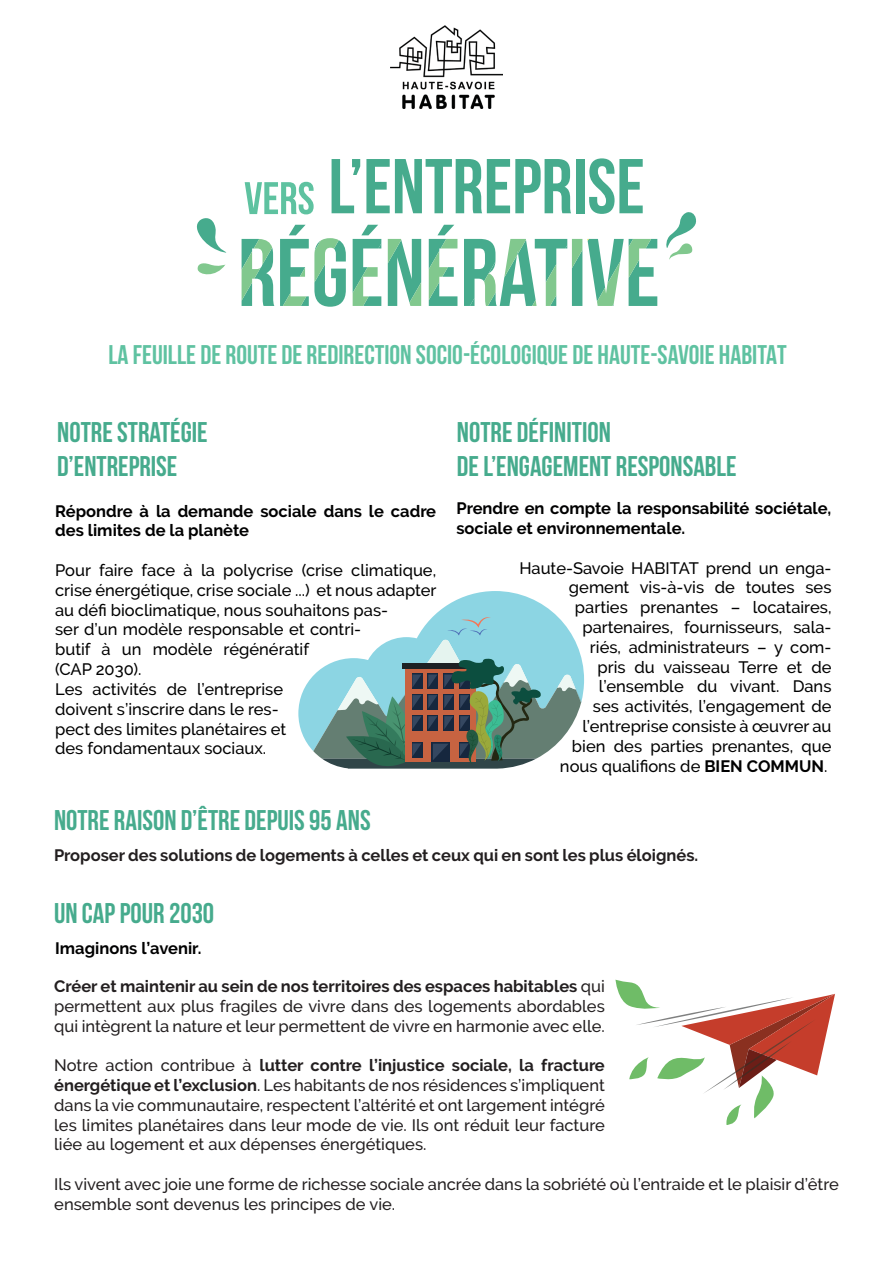
<style>
.page{position:relative;width:893px;height:1263px;background:#fff}
.page>*{position:absolute;margin:0;border:0;box-sizing:border-box;transform-origin:0 0}
.t1{font:700 28.5px "Bebas Neue";color:#46ab8d}
.t2{font:700 27px "Bebas Neue";color:#5fc2a1}
.t3{font:500 16.5px/19.8px "Raleway";color:#231f20;text-align:justify}
.t4{font:500 16.5px/19.8px "Raleway";color:#000001}
.t5{font:700 16.5px/19.8px "Raleway";color:#000001}
.t6{font:700 16.5px "Raleway";color:#231f20}
.s1{font-weight:700}
</style>
<div class="page">
<svg style="left:245px;top:182px;width:69px;height:32px"></svg>
<svg style="left:332px;top:159px;width:28px;height:54px"></svg>
<svg style="left:366px;top:159px;width:205px;height:54px"></svg>
<div style="left:576px;top:159px;width:8px;height:54px;background:#46ab8d"></div>
<svg style="left:589px;top:158px;width:54px;height:56px"></svg>
<svg style="left:242px;top:239px;width:32px;height:67px"></svg>
<svg style="left:280px;top:225px;width:66px;height:82px"></svg>
<svg style="left:353px;top:225px;width:28px;height:81px"></svg>
<svg style="left:388px;top:239px;width:33px;height:67px"></svg>
<svg style="left:429px;top:225px;width:28px;height:81px"></svg>
<svg style="left:464px;top:239px;width:193px;height:67px"></svg>
<svg style="left:197px;top:218px;width:30px;height:35px"></svg>
<svg style="left:666px;top:212px;width:30px;height:48px"></svg>
<svg style="left:197px;top:263px;width:28px;height:12px"></svg>
<svg style="left:298px;top:591px;width:286px;height:160px"></svg>
<svg style="left:313px;top:616px;width:268px;height:153px;background:#87a6a3"></svg>
<svg style="left:615px;top:979px;width:220px;height:146px"></svg>
<img style="left:390px;top:26px;width:112px;height:83px">
<p class="t2" style="left:108px;top:339px;width:680px">LA FEUILLE DE ROUTE DE REDIRECTION SOCIO-ÉCOLOGIQUE DE HAUTE-SAVOIE HABITAT</p>
<p class="t1" style="left:57px;top:416px;width:152px">NOTRE STRATÉGIE</p>
<p class="t1" style="left:57px;top:450px;width:122px">D’ENTREPRISE</p>
<p class="t5" style="left:55px;top:501px;width:383px">Répondre à la demande sociale dans le cadre des limites de la planète</p>
<p class="t4" style="left:55px;top:560px;width:383px">Pour faire face à la polycrise (crise climatique, crise énergétique, crise sociale ...) et nous adapter au défi bioclimatique, nous souhaitons pas-<br>ser d’un modèle responsable et contri-<br>butif à un modèle régénératif<br>(CAP 2030).</p>
<p class="t4" style="left:55px;top:679px;width:232px">Les activités de l’entreprise doivent s’inscrire dans le res&shy;pect des limites planétaires et des fondamentaux sociaux.</p>
<p class="t1" style="left:457px;top:416px;width:155px">NOTRE DÉFINITION</p>
<p class="t1" style="left:457px;top:450px;width:281px">DE L’ENGAGEMENT RESPONSABLE</p>
<p class="t5" style="left:456px;top:499px;width:377px">Prendre en compte la responsabilité sociétale, sociale et environnementale.</p>
<p class="t4" style="left:519px;top:558px;width:314px;text-align:right">Haute-Savoie HABITAT prend un enga&shy;gement vis-à-vis de toutes ses parties prenantes – locataires, partenaires, fournisseurs, sala-<br>riés, administrateurs – y com-<br>pris du vaisseau Terre et de l’ensemble du vivant. Dans<br>ses activités, l’engagement de l’entreprise consiste à œuvrer au<br>bien des parties prenantes, que<br>nous qualifions de <span class="s1">BIEN COMMUN</span>.</p>
<p class="t1" style="left:54px;top:804px;width:318px">NOTRE RAISON D’ÊTRE DEPUIS 95 ANS</p>
<p class="t6" style="left:54px;top:846px;width:646px">Proposer des solutions de logements à celles et ceux qui en sont les plus éloignés.</p>
<p class="t1" style="left:54px;top:897px;width:162px">UN CAP POUR 2030</p>
<p class="t5" style="left:55px;top:939px;width:148px">Imaginons l’avenir.</p>
<p class="t3" style="left:54px;top:976px;width:552px"><span class="s1">Créer et maintenir au sein de nos territoires des espaces habitables</span> qui permettent aux plus fragiles de vivre dans des logements abordables qui intègrent la nature et leur permettent de vivre en harmonie avec elle.</p>
<p class="t3" style="left:54px;top:1055px;width:552px">Notre action contribue à <span class="s1">lutter contre l’injustice sociale, la fracture énergétique et l’exclusion</span>. Les habitants de nos résidences s’impliquent dans la vie communautaire, respectent l’altérité et ont largement intégré les limites planétaires dans leur mode de vie. Ils ont réduit leur facture liée au logement et aux dépenses énergétiques.</p>
<p class="t3" style="left:54px;top:1174px;width:786px">Ils vivent avec joie une forme de richesse sociale ancrée dans la sobriété où l’entraide et le plaisir d’être ensemble sont devenus les principes de vie.</p>
</div>
